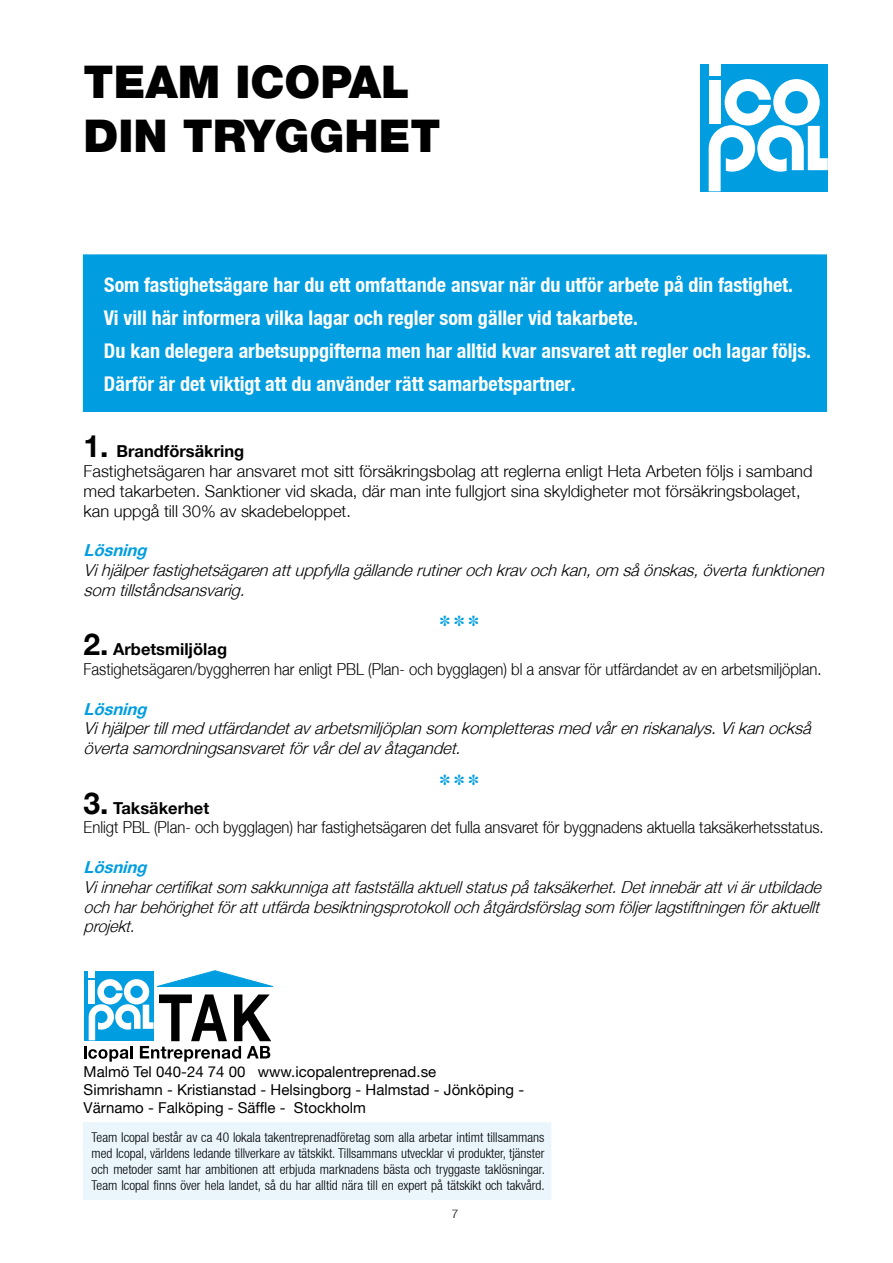
<style>
.page{position:relative;width:893px;height:1263px;background:#fff}
.page>*{position:absolute;margin:0;border:0;box-sizing:border-box;transform-origin:0 0}
.t1{font:900 45px "Helvetica Neue";color:#000}
.t2{font:700 condensed 20.25px/33px "Helvetica Neue";color:#fff}
.t3{font:italic 300 16.5px/19.8px "Helvetica Neue";color:#000}
.t4{font:300 16.5px/19.8px "Helvetica Neue";color:#000;scale:.9 1}
.t5{font:300 16.5px/19.8px "Helvetica Neue";color:#000}
.t6{font:italic 300 16.5px/19.8px "Helvetica Neue";color:#000;text-align:justify;scale:.96 1}
.t7{font:italic 700 16.5px "Helvetica Neue";color:#009ee0}
.t8{font:15px/18px "Helvetica Neue";color:#000}
.t9{font:15px "Zapf Dingbats";color:#009ee0}
.t10{font:300 condensed 13.5px/16.2px "Helvetica Neue";color:#000;text-align:justify}
.t11{font:300 12px "Helvetica Neue";color:#000}
.s1{font-weight:700;font-size:30px}
.s2{font-weight:700}
</style>
<div class="page">
<div style="left:84px;top:1123px;width:467px;height:76px;background:#eaf6fc"></div>
<div style="left:83px;top:1122px;width:468px;height:78px;border:2px solid #eaf6fc"></div>
<div style="left:84px;top:255px;width:742px;height:156px;background:#009ee0"></div>
<div style="left:83px;top:254px;width:744px;height:158px;border:2px solid #009ee0"></div>
<div style="left:700px;top:64px;width:128px;height:127px;background:#009ee0"></div>
<div style="left:709px;top:64px;width:12px;height:12px;background:#fff"></div>
<svg style="left:709px;top:79px;width:119px;height:112px"></svg>
<svg style="left:84px;top:971px;width:188px;height:91px"></svg>
<h1 class="t1" style="left:84px;top:55px;width:35px">TEAM</h1>
<h1 class="t1" style="left:235px;top:55px;width:115px">ICOPAL</h1>
<h1 class="t1" style="left:84px;top:109px;width:131px">DIN TRY</h1>
<h1 class="t1" style="left:275px;top:109px;width:135px">GGHET</h1>
<p class="t2" style="left:104px;top:268px;width:709px">Som fastighetsägare har du ett omfattande ansvar när du utför arbete på din fastighet.<br>Vi vill här informera vilka lagar och regler som gäller vid takarbete.<br>Du kan delegera arbetsuppgifterna men har alltid kvar ansvaret att regler och lagar följs.<br>Därför är det viktigt att du använder rätt samarbetspartner.</p>
<p class="t5" style="left:84px;top:441px;width:730px"><span class="s1">1.</span> <span class="s2">Brandförsäkring<br></span>Fastighetsägaren har ansvaret mot sitt försäkringsbolag att reglerna enligt Heta Arbeten följs i samband med takarbeten. Sanktioner vid skada, där man inte fullgjort sina skyldigheter mot försäkringsbolaget, kan uppgå till 30% av skadebeloppet.</p>
<p class="t7" style="left:84px;top:540px;width:69px">Lösning</p>
<p class="t3" style="left:84px;top:560px;width:747px">Vihjälperfastighetsägarenattuppfyllagällanderutinerochkravochkan,om såönskas,övertafunktionen som tillståndsansvarig.</p>
<p class="t4" style="left:84px;top:639px;width:821px"><span class="s1">2.</span> <span class="s2">Arbetsmiljölag<br></span>Fastighetsägaren/byggherren har enligt PBL (Plan- och bygglagen) bl a ansvar för utfärdandet av en arbetsmiljöplan.</p>
<p class="t7" style="left:84px;top:698px;width:69px">Lösning</p>
<p class="t3" style="left:84px;top:718px;width:734px">Vihjälpertillmedutfärdandetavarbetsmiljöplansom kompletterasmedvårenriskanalys.Vikanockså övertasamordningsansvaretförvårdelavåtagandet.</p>
<p class="t4" style="left:84px;top:797px;width:824px"><span class="s1">3.</span> <span class="s2">Taksäkerhet<br></span>Enligt PBL (Plan- och bygglagen) har fastighetsägaren det fulla ansvaret för byggnadens aktuella taksäkerhetsstatus.</p>
<p class="t7" style="left:84px;top:857px;width:69px">Lösning</p>
<p class="t6" style="left:84px;top:877px;width:775px">Viinneharcertifikatsom sakkunnigaattfastställaaktuellstatuspåtaksäkerhet.Detinnebärattviärutbildade ochharbehörighetförattutfärdabesiktningsprotokollochåtgärdsförslagsom följerlagstiftningenföraktuellt projekt.</p>
<p class="t9" style="left:440px;top:614px;width:41px">✽ ✽ ✽</p>
<p class="t9" style="left:440px;top:772px;width:41px">✽ ✽ ✽</p>
<p class="t8" style="left:84px;top:1062px;width:442px">Malmö Tel 040-24 74 00 www.icopalentreprenad.se<br>Simrishamn - Kristianstad - Helsingborg - Halmstad - Jönköping -<br>Värnamo - Falköping - Säffle - Stockholm</p>
<p class="t10" style="left:92px;top:1128px;width:455px">Team Icopal består av ca 40 lokala takentreprenadföretag som alla arbetar intimt tillsammans med Icopal, världens ledande tillverkare av tätskikt. Tillsammans utvecklar vi produkter, tjänster och metoder samt har ambitionen att erbjuda marknadens bästa och tryggaste taklösningar.<br>Team Icopal finns över hela landet, så du har alltid nära till en expert på tätskikt och takvård.</p>
<p class="t11" style="left:452px;top:1207px;width:8px">7</p>
</div>
